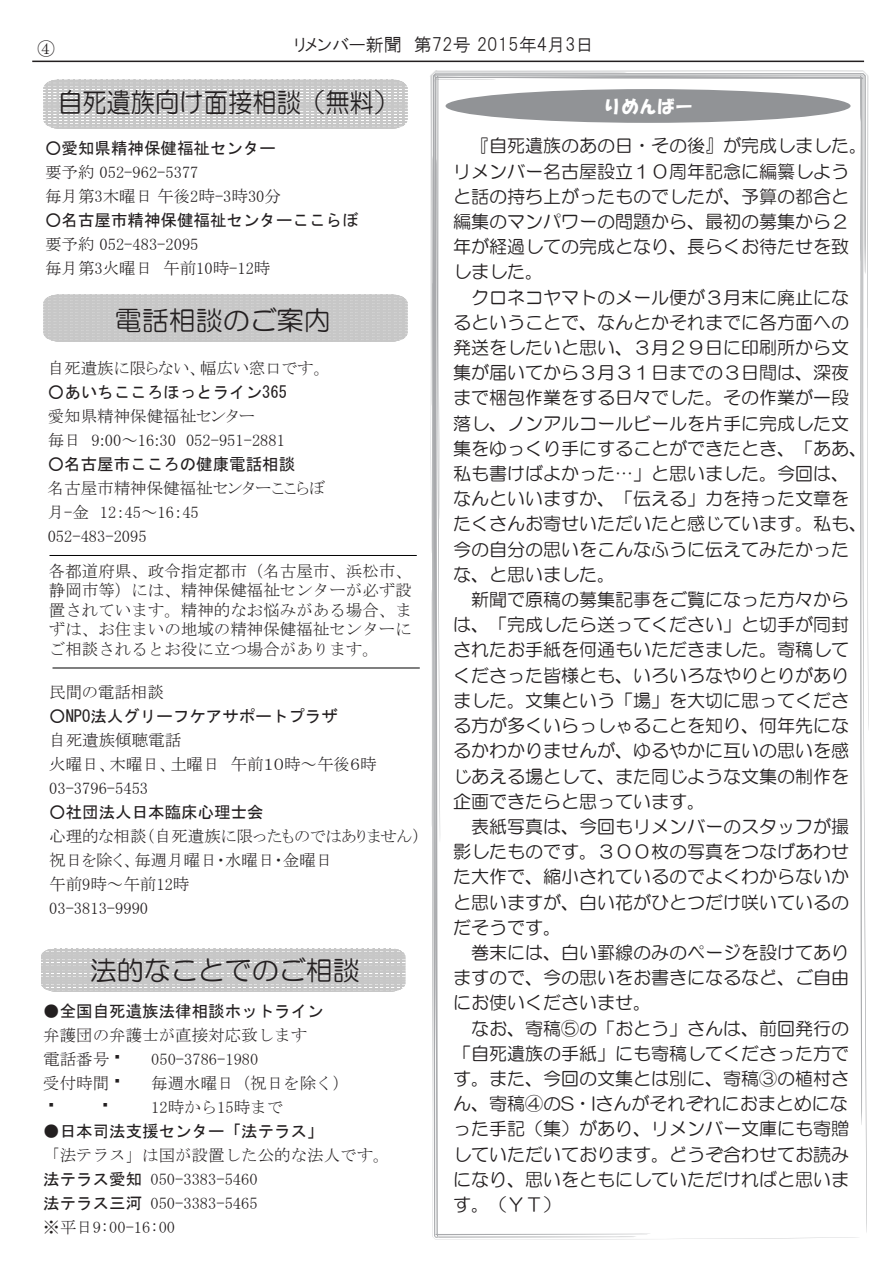
<style>
.page{position:relative;width:893px;height:1263px;background:#fff}
.page>*{position:absolute;margin:0;border:0;box-sizing:border-box;transform-origin:0 0}
.t1{font:27px "HG Maru Gothic MPRO";color:#231f20}
.t2{font:27px "HG Maru Gothic MPRO";color:#231f20;scale:.9 1}
.t3{font:18px/25.2px "HG Maru Gothic MPRO";color:#231f20;text-align:justify}
.t4{font:18px "HGP Gothic M";color:#231f20}
.t5{font:18px "HG Soei Kakupoptai";color:#fff}
.t6{font:18px "MSP Mincho";color:#231f20}
.t7{font:16.5px/24px "MSP Mincho";color:#231f20}
.t8{font:16.5px/24px "MS Mincho";color:#231f20}
.t9{font:16.5px "MS Gothic";color:#231f20}
.s1{font-family:"MS Gothic"}
</style>
<div class="page">
<hr style="left:32px;top:61px;width:832px;height:1px;background:#231f20">
<svg style="left:430px;top:70px;width:431px;height:1169px"></svg>
<svg style="left:43px;top:79px;width:365px;height:50px;background:#cecece"></svg>
<svg style="left:41px;top:948px;width:364px;height:44px;background:#ccc"></svg>
<hr style="left:50px;top:555px;width:367px;height:1px;background:#000">
<svg style="left:43px;top:294px;width:365px;height:48px;background:#c9c9c9"></svg>
<hr style="left:52px;top:668px;width:368px;height:1px;background:#000">
<p class="t6" style="left:37px;top:39px;width:19px">④</p>
<p class="t4" style="left:295px;top:35px;width:300px">リメンバー新聞 第72号 2015年4月3日</p>
<h1 class="t2" style="left:58px;top:89px;width:380px">自死遺族向け面接相談（無料）</h1>
<p class="t9" style="left:45px;top:140px;width:232px">○愛知県精神保健福祉センター</p>
<p class="t7" style="left:45px;top:160px;width:238px">要予約 052-962-5377<br>毎月第3木曜日午後2時-3時30分</p>
<p class="t9" style="left:45px;top:212px;width:315px">○名古屋市精神保健福祉センターここらぼ</p>
<p class="t7" style="left:45px;top:232px;width:227px">要予約 052-483-2095<br>毎月第3火曜日 午前10時-12時</p>
<h1 class="t1" style="left:115px;top:307px;width:217px">電話相談のご案内</h1>
<p class="t7" style="left:48px;top:356px;width:279px">自死遺族に限らない、幅広い窓口です。</p>
<p class="t9" style="left:48px;top:384px;width:241px">○あいちこころほっとライン365</p>
<p class="t7" style="left:48px;top:404px;width:239px">愛知県精神保健福祉センター<br>毎日 9:00～16:30 052-951-2881</p>
<p class="t9" style="left:48px;top:456px;width:249px">○名古屋市こころの健康電話相談</p>
<p class="t7" style="left:48px;top:476px;width:279px">名古屋市精神保健福祉センターここらぼ月-金 12：45～16：45<br>052-483-2095</p>
<p class="t8" style="left:49px;top:561px;width:364px;line-height:19.5px;text-align:justify">各都道府県、政令指定都市（名古屋市、浜松市、静岡市等）には、精神保健福祉センターが必ず設置されています。精神的なお悩みがある場合、まずは、お住まいの地域の精神保健福祉センターにご相談されるとお役に立つ場合があります。</p>
<p class="t7" style="left:49px;top:680px;width:116px">民間の電話相談</p>
<p class="t9" style="left:49px;top:708px;width:290px">○NPO法人グリーフケアサポートプラザ</p>
<p class="t7" style="left:49px;top:728px;width:329px">自死遺族傾聴電話<br>火曜日、木曜日、土曜日 午前１０時～午後６時<br>03-3796-5453</p>
<p class="t9" style="left:49px;top:804px;width:216px">○社団法人日本臨床心理士会</p>
<p class="t7" style="left:49px;top:824px;width:373px">心理的な相談（自死遺族に限ったものではありません）祝日を除く、毎週月曜日・水曜日・金曜日<br>午前9時～午前12時<br>03-3813-9990</p>
<h1 class="t1" style="left:90px;top:956px;width:272px">法的なことでのご相談</h1>
<p class="t9" style="left:43px;top:1003px;width:282px">●全国自死遺族法律相談ホットライン</p>
<p class="t8" style="left:43px;top:1023px;width:266px">弁護団の弁護士が直接対応致します電話番号</p>
<p class="t8" style="left:151px;top:1047px;width:109px">050-3786-1980</p>
<p class="t8" style="left:43px;top:1071px;width:68px">受付時間</p>
<p class="t8" style="left:151px;top:1071px;width:199px">毎週水曜日（祝日を除く）<br>12時から15時まで</p>
<p class="t9" style="left:43px;top:1123px;width:282px">●日本司法支援センター「法テラス」</p>
<p class="t8" style="left:43px;top:1143px;width:348px">「法テラス」は国が設置した公的な法人です。<span class="s1">法テラス愛知</span> 050-3383-5460<br><span class="s1">法テラス三河</span> 050-3383-5465<br>※平日9:00-16:00</p>
<p class="t5" style="left:603px;top:97px;width:91px">りめんばー</p>
<p class="t3" style="left:453px;top:133px;width:415px;text-align:left;text-indent:18px">『自死遺族のあの日・その後』が完成しました。リメンバー名古屋設立１０周年記念に編纂しようと話の持ち上がったものでしたが、予算の都合と編集のマンパワーの問題から、最初の募集から２年が経過しての完成となり、長らくお待たせを致しました。</p>
<p class="t3" style="left:453px;top:285px;width:415px;text-align:left;text-indent:18px">クロネコヤマトのメール便が３月末に廃止になるということで、なんとかそれまでに各方面への発送をしたいと思い、３月２９日に印刷所から文集が届いてから３月３１日までの３日間は、深夜まで梱包作業をする日々でした。その作業が一段落し、ノンアルコールビールを片手に完成した文集をゆっくり手にすることができたとき、「ああ、私も書けばよかった…」と思いました。今回は、なんといいますか、「伝える」力を持った文章をたくさんお寄せいただいたと感じています。私も、今の自分の思いをこんなふうに伝えてみたかったな、と思いました。</p>
<p class="t3" style="left:453px;top:587px;width:397px;text-indent:18px">新聞で原稿の募集記事をご覧になった方々からは、「完成したら送ってください」と切手が同封されたお手紙を何通もいただきました。寄稿してくださった皆様とも、いろいろなやりとりがありました。文集という「場」を大切に思ってくださる方が多くいらっしゃることを知り、何年先になるかわかりませんが、ゆるやかに互いの思いを感じあえる場として、また同じような文集の制作を企画できたらと思っています。</p>
<p class="t3" style="left:453px;top:814px;width:397px;text-indent:18px">表紙写真は、今回もリメンバーのスタッフが撮影したものです。３００枚の写真をつなげあわせた大作で、縮小されているのでよくわからないかと思いますが、白い花がひとつだけ咲いているのだそうです。</p>
<p class="t3" style="left:453px;top:940px;width:397px;text-indent:18px">巻末には、白い罫線のみのページを設けてありますので、今の思いをお書きになるなど、ご自由にお使いくださいませ。</p>
<p class="t3" style="left:453px;top:1015px;width:397px;text-indent:18px">なお、寄稿⑤の「おとう」さんは、前回発行の「自死遺族の手紙」にも寄稿してくださった方です。また、今回の文集とは別に、寄稿③の植村さん、寄稿④のS・Iさんがそれぞれにおまとめになった手記（集）があり、リメンバー文庫にも寄贈していただいております。どうぞ合わせてお読みになり、思いをともにしていただければと思います。（ＹＴ）</p>
</div>
